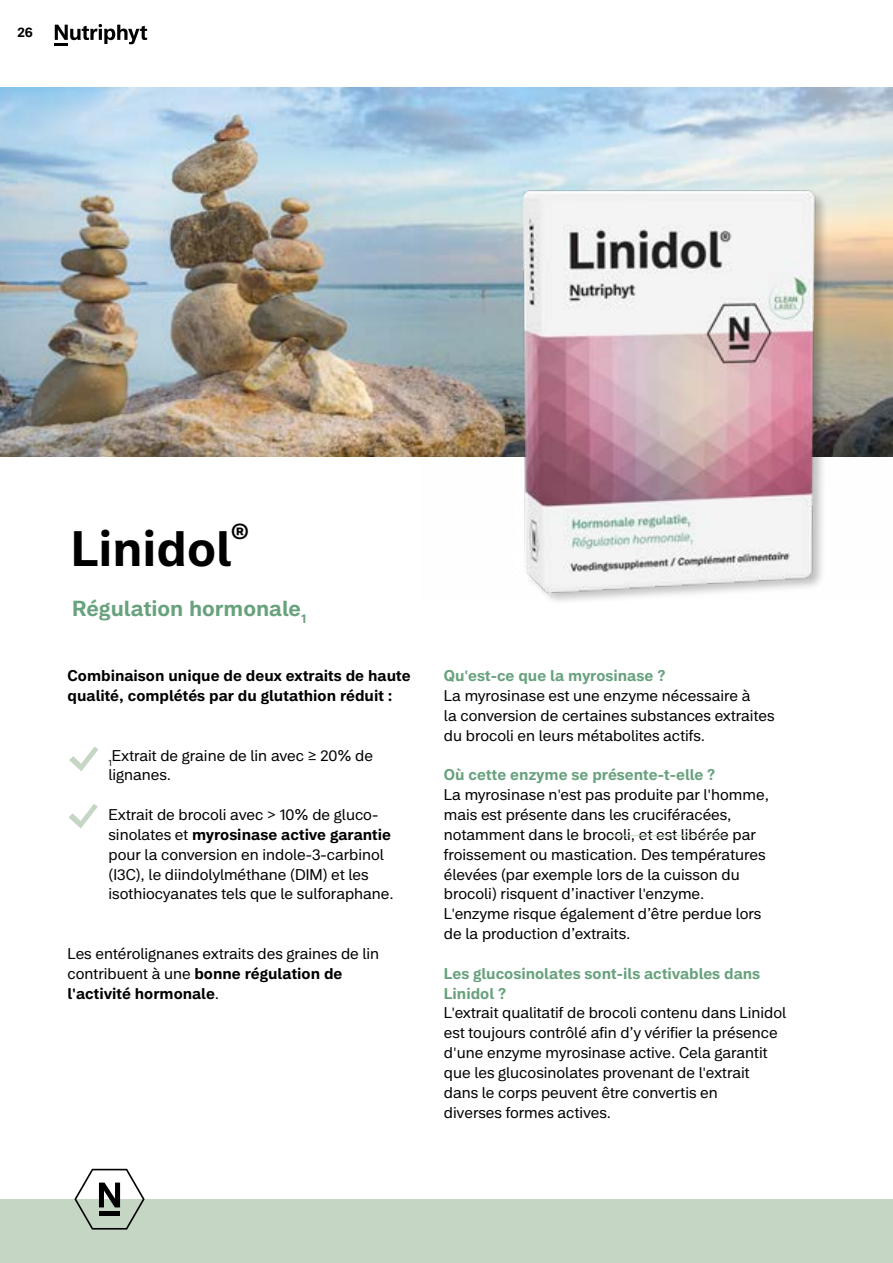
<style>
.page{position:relative;width:893px;height:1263px;background:#fff}
.page>*{position:absolute;margin:0;border:0;box-sizing:border-box;transform-origin:0 0}
.t1{font:700 48.75px "Peter";color:#000}
.t2{font:700 21.3px "Peter";color:#67a27d}
.t3{font:700 21.3px "Peter";color:#000}
.t4{font:15.3px/19.8px "Peter";color:#000}
.t5{font:700 15.3px/19.8px "Peter";color:#67a17d}
.t6{font:700 15.3px/19.8px "Peter";color:#000}
.t7{font:700 13.5px "Peter";color:#000}
.s1{font-weight:700}
</style>
<div class="page">
<div style="left:0;top:1199px;width:893px;height:64px;background:#c5d6c4"></div>
<svg style="left:74px;top:1169px;width:71px;height:60px"></svg>
<svg style="left:55px;top:24px;width:92px;height:22px"></svg>
<svg style="left:69px;top:746px;width:29px;height:25px"></svg>
<svg style="left:69px;top:804px;width:29px;height:25px"></svg>
<hr style="left:611px;top:835px;width:113px;height:1px;background:#c5d6c4">
<img style="left:0;top:87px;width:893px;height:370px">
<img style="left:420px;top:142px;width:473px;height:459px">
<p class="t7" style="left:18px;top:24px;width:17px">26</p>
<h1 class="t1" style="left:71px;top:516px;width:162px">Linidol</h1>
<h2 class="t3" style="left:231px;top:518px;width:19px">®</h2>
<h2 class="t2" style="left:72px;top:594px;width:236px">Régulation hormonale<sub>1</sub></h2>
<p class="t6" style="left:68px;top:666px;width:345px">Combinaison unique de deux extraits de haute qualité, complétés par du glutathion réduit :</p>
<p class="t4" style="left:109px;top:745px;width:266px"><sub>1</sub>Extrait de graine de lin avec ≥ 20% de lignanes.</p>
<p class="t4" style="left:109px;top:804px;width:287px">Extrait de brocoli avec &gt; 10% de gluco&shy;sinolates et <span class="s1">myrosinase active garantie </span>pour la conversion en indole-3-carbinol (I3C), le diindolylméthane (DIM) et les isothiocyanates tels que le sulforaphane.</p>
<p class="t4" style="left:68px;top:943px;width:313px">Les entérolignanes extraits des graines de lin contribuent à une <span class="s1">bonne régulation de l'activité hormonale</span>.</p>
<p class="t5" style="left:444px;top:666px;width:223px">Qu'est-ce que la myrosinase ?</p>
<p class="t4" style="left:444px;top:685px;width:332px">La myrosinase est une enzyme nécessaire à<br>la conversion de certaines substances extraites du brocoli en leurs métabolites actifs.</p>
<p class="t5" style="left:444px;top:765px;width:273px">Où cette enzyme se présente-t-elle ?</p>
<p class="t4" style="left:444px;top:785px;width:327px">La myrosinase n'est pas produite par l'homme, mais est présente dans les cruciféracées, notamment dans le brocoli, et est libérée par froissement ou mastication. Des températures élevées (par exemple lors de la cuisson du brocoli) risquent d’inactiver l'enzyme.<br>L'enzyme risque également d’être perdue lors de la production d’extraits.</p>
<p class="t5" style="left:444px;top:963px;width:318px">Les glucosinolates sont-ils activables dans<br>Linidol ?</p>
<p class="t4" style="left:444px;top:1003px;width:344px">L'extrait qualitatif de brocoli contenu dans Linidol est toujours contrôlé afin d’y vérifier la présence d'une enzyme myrosinase active. Cela garantit que les glucosinolates provenant de l'extrait dans le corps peuvent être convertis en<br>diverses formes actives.</p>
</div>
